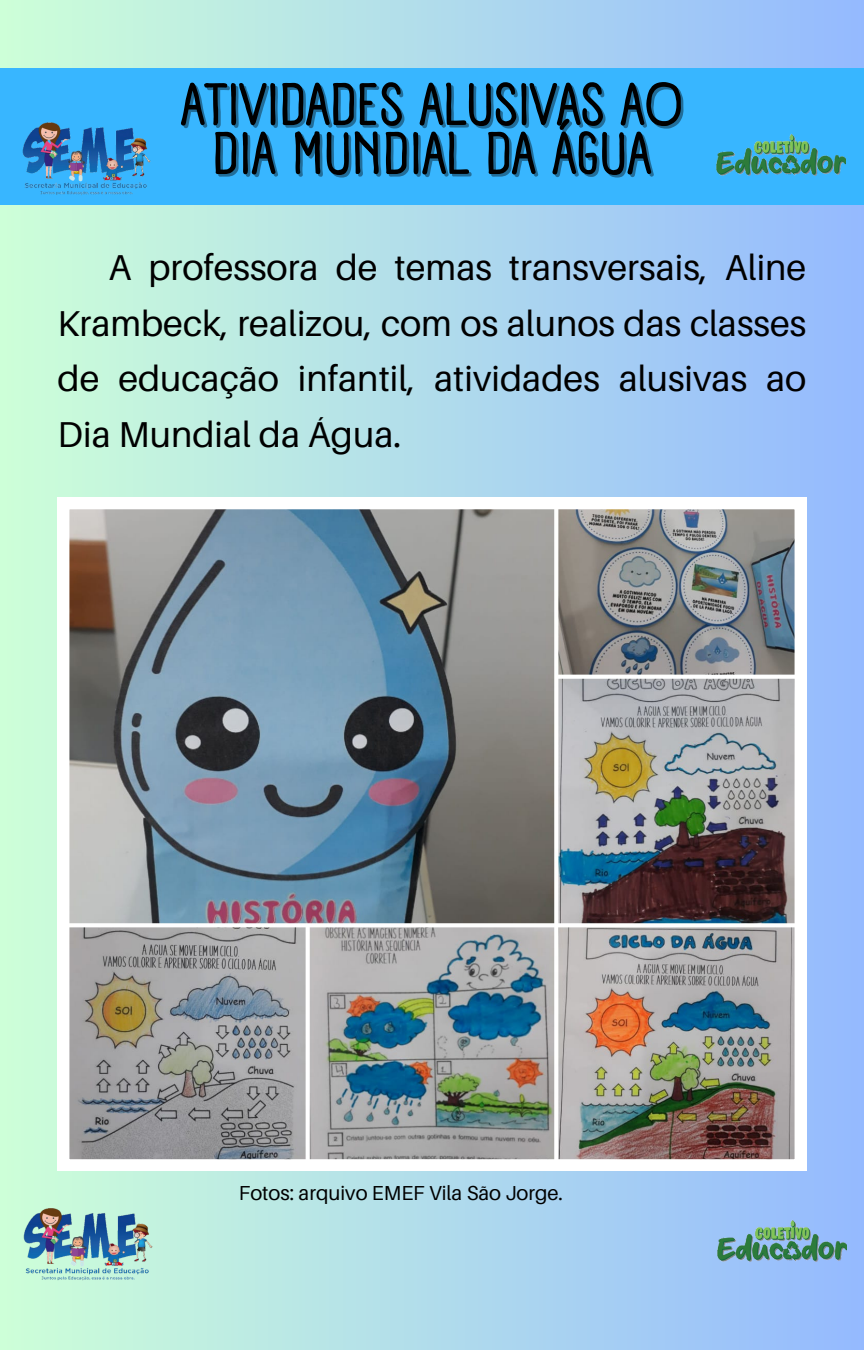
<style>
.page{position:relative;width:864px;height:1350px;background:#fff}
.page>*{position:absolute;margin:0;border:0;box-sizing:border-box;transform-origin:0 0}
.t1{font:700 58.5px "A Day Without Sun Text";color:#000}
.t2{font:36px/55.8px "Aileron";color:#000;text-align:justify}
.t3{font:20.25px "Aileron";color:#000}
</style>
<div class="page">
<div style="left:0;top:0;width:864px;height:1350px;background:linear-gradient(to right,#ccffd8,#95baff)"></div>
<div style="left:0;top:68px;width:864px;height:136px;background:#38b6ff"></div>
<img style="left:716px;top:133px;width:130px;height:43px">
<img style="left:22px;top:122px;width:129px;height:73px">
<img style="left:712px;top:1212px;width:135px;height:67px">
<img style="left:18px;top:1205px;width:140px;height:81px">
<img style="left:58px;top:497px;width:748px;height:674px">
<p class="t1" style="left:181px;top:69px;width:503px">ATIVIDADES ALUSIVAS AO</p>
<p class="t1" style="left:212px;top:118px;width:441px">DIA MUNDIAL DA ÁGUA</p>
<p class="t2" style="left:58px;top:239px;width:750px;text-indent:51px">A professora de temas transversais, Aline Krambeck, realizou, com os alunos das classes de educação infantil, atividades alusivas ao Dia Mundial da Água.</p>
<p class="t3" style="left:239px;top:1181px;width:326px">Fotos: arquivo EMEF Vila São Jorge.</p>
</div>
